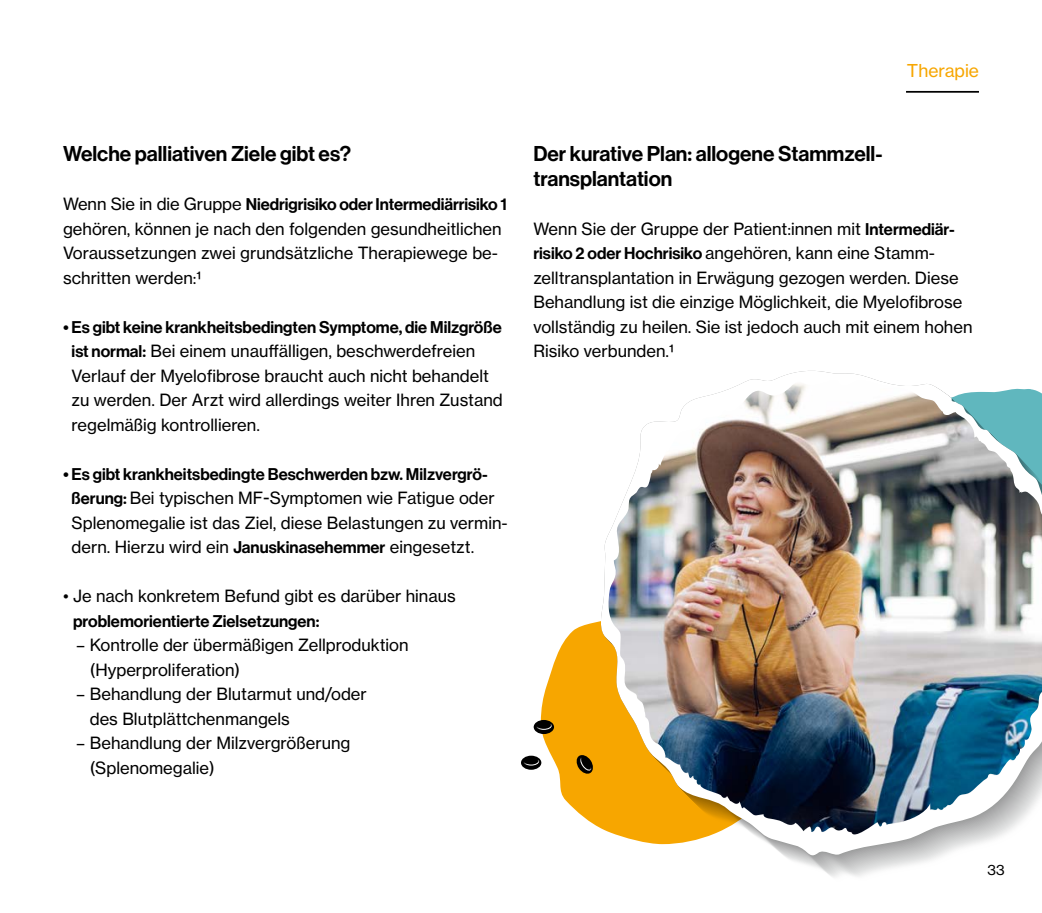
<style>
.page{position:relative;width:1042px;height:913px;background:#fff}
.page>*{position:absolute;margin:0;border:0;box-sizing:border-box;transform-origin:0 0}
.t1{font:500 21px/24.5px "Volta Modern Display 65";color:#000}
.t2{font:17.5px "Volta Modern Text 55 Roman";color:#f7a600}
.t3{font:16.62px/24.5px "Volta Modern Text 55 Roman";color:#000}
.t4{font:500 16.62px "Volta Modern Display 65";color:#000}
.t5{font:14px "Volta Modern Text 55 Roman";color:#000}
.s1{font-family:"Volta Modern Text 55 Roman";font-weight:400}
.s2{font-family:"Volta Modern Display 65";font-weight:500}
</style>
<div class="page">
<hr style="left:906px;top:91px;width:73px;height:2px;background:#000">
<svg style="left:541px;top:621px;width:60px;height:208px;fill:#f7a600"></svg>
<svg style="left:601px;top:371px;width:385px;height:485px"></svg>
<img style="left:607px;top:379px;width:435px;height:461px">
<img style="left:607px;top:380px;width:291px;height:458px">
<svg style="left:534px;top:720px;width:20px;height:14px"></svg>
<div style="left:536px;top:722px;width:15px;height:7px;background:#000;border-radius:50%"></div>
<div style="left:536px;top:721px;width:15px;height:8px;border:1px solid #fff;border-radius:50%"></div>
<svg style="left:521px;top:755px;width:20px;height:15px"></svg>
<div style="left:524px;top:757px;width:15px;height:8px;background:#000;border-radius:50%"></div>
<div style="left:523px;top:757px;width:16px;height:8px;border:1px solid #fff;border-radius:50%"></div>
<svg style="left:576px;top:754px;width:18px;height:21px"></svg>
<p class="t1" style="left:63px;top:142px;width:290px">Welche palliativen Ziele gibt es?</p>
<p class="t4" style="left:63px;top:195px;width:445px"><span class="s1">Wenn Sie in die Gruppe</span> Niedrigrisiko oder Intermediärrisiko 1</p>
<p class="t3" style="left:63px;top:216px;width:440px">gehören, können je nach den folgenden gesundheitlichen<br>Voraussetzungen zwei grundsätzliche Therapiewege be&shy;schritten werden:1</p>
<p class="t4" style="left:63px;top:317px;width:440px">• Es gibt keine krankheitsbedingten Symptome, die Milzgröße</p>
<p class="t3" style="left:72px;top:339px;width:433px"><span class="s2">ist normal:</span> Bei einem unauffälligen, beschwerdefreien Verlauf der Myelofibrose braucht auch nicht behandelt zu werden. Der Arzt wird allerdings weiter Ihren Zustand regelmäßig kontrollieren.</p>
<p class="t4" style="left:63px;top:464px;width:426px">• Es gibt krankheitsbedingte Beschwerden bzw. Milzvergrö-</p>
<p class="t3" style="left:72px;top:486px;width:438px"><span class="s2">ßerung:</span> Bei typischen MF-Symptomen wie Fatigue oder<br>Splenomegalie ist das Ziel, diese Belastungen zu vermin&shy;dern. Hierzu wird ein <span class="s2">Januskinasehemmer</span> eingesetzt.</p>
<p class="t3" style="left:63px;top:584px;width:394px">• Je nach konkretem Befund gibt es darüber hinaus</p>
<p class="t4" style="left:73px;top:611px;width:248px">problemorientierte Zielsetzungen:</p>
<p class="t3" style="left:90px;top:633px;width:320px;text-indent:-14px">– Kontrolle der übermäßigen Zellproduktion (Hyperproliferation)</p>
<p class="t3" style="left:90px;top:682px;width:278px;text-indent:-14px">– Behandlung der Blutarmut und/oder des Blutplättchenmangels</p>
<p class="t3" style="left:90px;top:731px;width:262px;text-indent:-14px">– Behandlung der Milzvergrößerung (Splenomegalie)</p>
<p class="t2" style="left:907px;top:60px;width:74px">Therapie</p>
<p class="t1" style="left:533px;top:142px;width:350px">Der kurative Plan: allogene Stammzell&shy;transplantation</p>
<p class="t3" style="left:533px;top:216px;width:440px">Wenn Sie der Gruppe der Patient:innen mit <span class="s2">Intermediär&shy;risiko 2 oder Hochrisiko</span> angehören, kann eine Stamm&shy;zelltransplantation in Erwägung gezogen werden. Diese Behandlung ist die einzige Möglichkeit, die Myelofibrose vollständig zu heilen. Sie ist jedoch auch mit einem hohen Risiko verbunden.1</p>
<p class="t5" style="left:987px;top:861px;width:19px">33</p>
</div>
